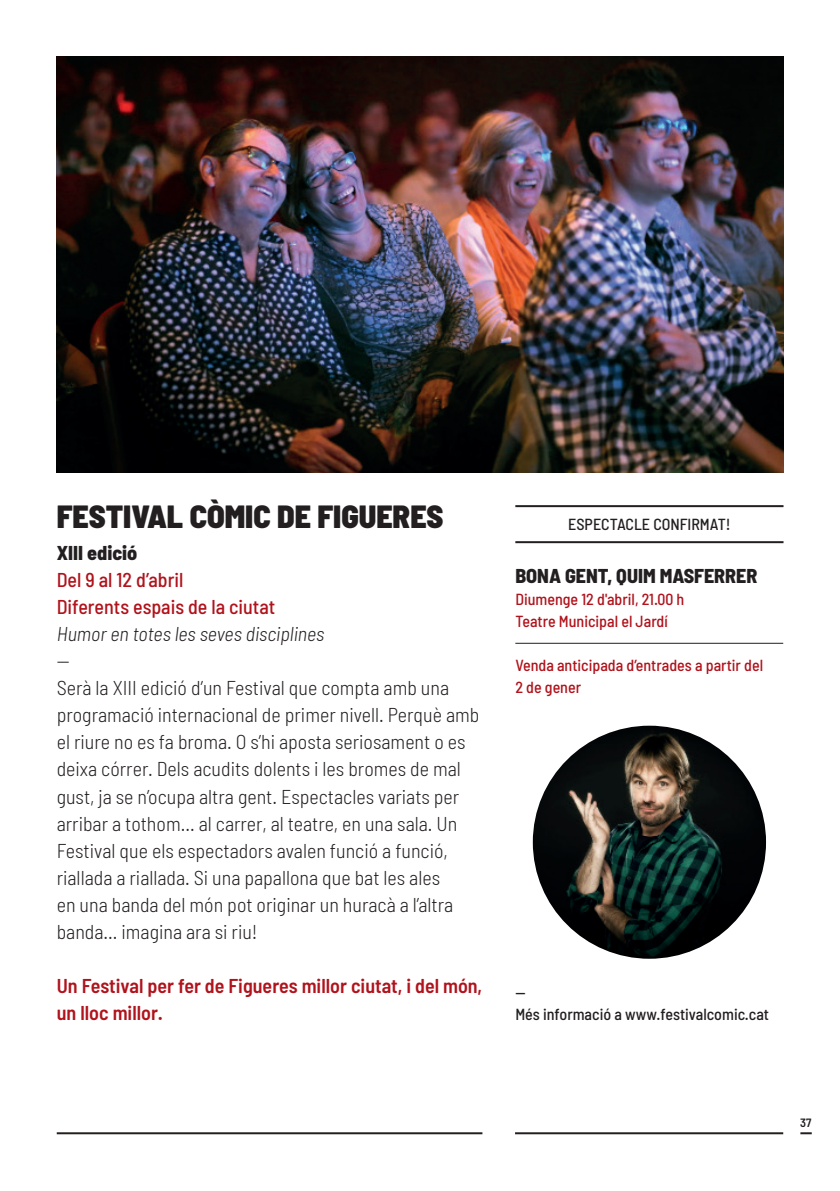
<style>
.page{position:relative;width:840px;height:1191px;background:#fff}
.page>*{position:absolute;margin:0;border:0;box-sizing:border-box;transform-origin:0 0}
.t1{font:900 semi-condensed 32px "Barlow";color:#231f20}
.t2{font:300 semi-condensed 20px/27px "Barlow";color:#231f20}
.t3{font:600 semi-condensed 20px/27px "Barlow";color:#b0131c}
.t4{font:500 semi-condensed 20px/27px "Barlow";color:#b0131c}
.t5{font:800 semi-condensed 20px "Barlow";color:#231f20}
.t6{font:italic 300 semi-condensed 20px "Barlow";color:#231f20}
.t7{font:500 semi-condensed 16px/22px "Barlow";color:#b0131c}
.t8{font:500 semi-condensed 16px/22px "Barlow";color:#231f20}
.t9{font:600 semi-condensed 12px "Barlow";color:#231f20}
</style>
<div class="page">
<hr style="left:514px;top:1132px;width:268px;height:2px;background:#231f20">
<hr style="left:57px;top:1132px;width:425px;height:2px;background:#231f20">
<svg style="left:800px;top:1132px;width:11px;height:2px"></svg>
<img style="left:57px;top:57px;width:725px;height:415px">
<hr style="left:515px;top:505px;width:268px;height:2px;background:#231f20">
<hr style="left:515px;top:541px;width:268px;height:2px;background:#231f20">
<hr style="left:515px;top:643px;width:267px;height:1px;background:#231f20">
<img style="left:532px;top:725px;width:233px;height:233px;border-radius:116px">
<h1 class="t1" style="left:57px;top:497px;width:388px">FESTIVAL CÒMIC DE FIGUERES</h1>
<p class="t5" style="left:57px;top:541px;width:82px">XIII edició</p>
<p class="t4" style="left:57px;top:566px;width:220px">Del 9 al 12 d’abril<br>Diferents espais de la ciutat</p>
<p class="t6" style="left:57px;top:622px;width:269px">Humor en totes les seves disciplines</p>
<p class="t2" style="left:57px;top:647px;width:424px">—<br>Serà la XIII edició d’un Festival que compta amb una programació internacional de primer nivell. Perquè amb el riure no es fa broma. O s’hi aposta seriosament o es deixa córrer. Dels acudits dolents i les bromes de mal gust, ja se n’ocupa altra gent. Espectacles variats per arribar a tothom... al carrer, al teatre, en una sala. Un Festival que els espectadors avalen funció a funció, riallada a riallada. Si una papallona que bat les ales<br>en una banda del món pot originar un huracà a l’altra banda... imagina ara si riu!</p>
<p class="t3" style="left:57px;top:971px;width:427px">Un Festival per fer de Figueres millor ciutat, i del món, un lloc millor.</p>
<p class="t8" style="left:568px;top:513px;width:164px">ESPECTACLE CONFIRMAT!</p>
<p class="t5" style="left:515px;top:563px;width:243px">BONA GENT, QUIM MASFERRER</p>
<p class="t7" style="left:515px;top:588px;width:170px">Diumenge 12 d'abril, 21.00 h<br>Teatre Municipal el Jardí</p>
<p class="t7" style="left:515px;top:654px;width:249px">Venda anticipada d’entrades a partir del<br>2 de gener</p>
<p class="t8" style="left:515px;top:981px;width:255px">—<br>Més informació a www.festivalcomic.cat</p>
<p class="t9" style="left:799px;top:1115px;width:13px">37</p>
</div>
